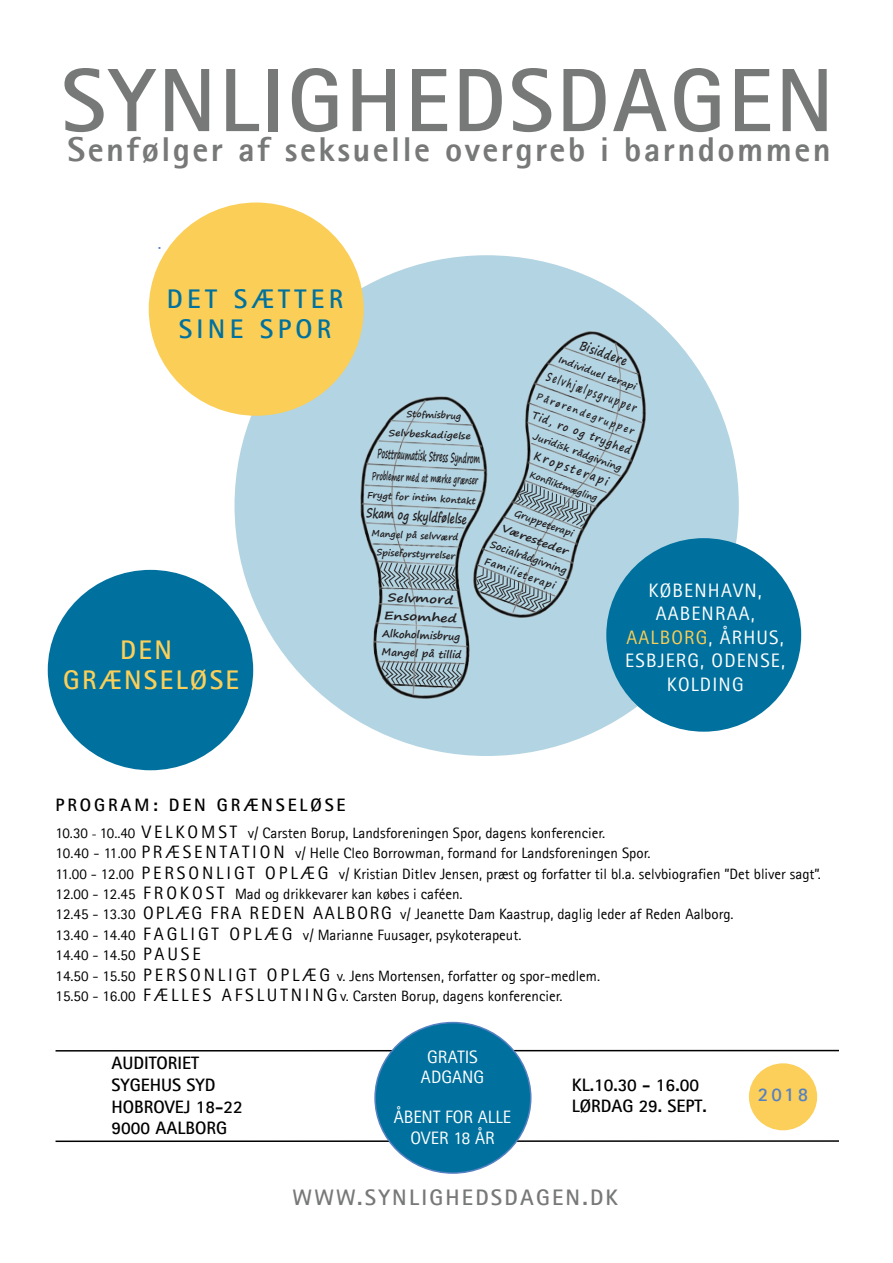
<style>
.page{position:relative;width:893px;height:1263px;background:#fff}
.page>*{position:absolute;margin:0;border:0;box-sizing:border-box;transform-origin:0 0}
.t1{font:700 90px "Agfa Rotis Sans Serif";letter-spacing:.03em;color:#777878}
.t2{font:800 34.5px "Agfa Rotis Sans Serif";letter-spacing:.07em;color:#777878}
.t3{font:700 27px/30px "Agfa Rotis Sans Serif";letter-spacing:.16em;color:#00719e;text-align:center}
.t4{font:700 27px/30px "Agfa Rotis Sans Serif";letter-spacing:.09em;color:#fbcf59;text-align:center}
.t5{font:700 22.5px "Agfa Rotis Sans Serif";letter-spacing:.1em;color:#777878}
.t6{font:19.5px/23.4px "Agfa Rotis Sans Serif";letter-spacing:.06em;color:#fff;text-align:center}
.t7{font:700 19.5px "Agfa Rotis Sans Serif";color:#5580c1}
.t8{font:700 18px/21.6px "Agfa Rotis Sans Serif";color:#000}
.t9{font:18px/20.2px "Agfa Rotis Sans Serif";letter-spacing:.005em;color:#fff;text-align:center}
.t10{font:700 18px "Agfa Rotis Sans Serif";letter-spacing:.16em;color:#000}
.t11{font:15px/20.4px "Agfa Rotis Sans Serif";color:#000}
.t12{font:700 13.35px "Segoe Print";color:#231f20;scale:.48 1}
.t13{font:700 13.05px "Segoe Print";color:#231f20;scale:.75 1}
.t14{font:700 12.6px "Segoe Print";color:#231f20;scale:.78 1}
.t15{font:700 12.15px "Segoe Print";color:#231f20;scale:.63 1}
.t16{font:12px "Raleway";color:#5580c1}
.t17{font:700 11.85px "Segoe Print";color:#231f20;scale:.84 1}
.t18{font:700 11.4px "Segoe Print";color:#231f20;scale:.54 1}
.t19{font:700 11.1px "Segoe Print";color:#231f20;scale:1.26 1}
.t20{font:700 11.1px "Segoe Print";color:#231f20;scale:1.28 1}
.t21{font:700 10.95px "Segoe Print";color:#231f20;scale:.87 1}
.t22{font:700 10.05px "Segoe Print";color:#231f20}
.t23{font:700 10.05px "Segoe Print";color:#231f20;scale:1.23 1}
.t24{font:700 9.9px "Segoe Print";color:#231f20}
.t25{font:700 9.6px "Segoe Print";color:#231f20;scale:.88 1}
.t26{font:700 9.3px "Segoe Print";color:#231f20}
.t27{font:700 9.15px "Segoe Print";color:#231f20;scale:1.07 1}
.t28{font:700 8.85px "Segoe Print";color:#231f20}
.t29{font:700 8.85px "Segoe Print";color:#231f20;scale:1.16 1}
.t30{font:700 8.7px "Segoe Print";color:#231f20;scale:1.14 1}
.t31{font:700 8.7px "Segoe Print";color:#231f20}
.s1{color:#face57}
.s2{font-size:12px}
.s3{font-size:18px}
</style>
<div class="page">
<div style="left:235px;top:255px;width:504px;height:501px;background:#b3d4e2;border-radius:50%"></div>
<div style="left:48px;top:570px;width:205px;height:200px;background:#00719e;border-radius:50%"></div>
<hr style="left:56px;top:1050px;width:783px;height:1px;background:#000">
<hr style="left:56px;top:1140px;width:783px;height:2px;background:#000">
<div style="left:375px;top:1022px;width:156px;height:151px;background:#00719e;border-radius:50%"></div>
<div style="left:750px;top:1064px;width:66px;height:65px;background:#fbcf59;border-radius:50%"></div>
<div style="left:749px;top:1063px;width:68px;height:67px;border:2px solid #fbcf59;border-radius:50%"></div>
<div style="left:606px;top:538px;width:195px;height:194px;background:#00719e;border-radius:50%"></div>
<div style="left:149px;top:202px;width:215px;height:214px;background:#face57;border-radius:50%"></div>
<img style="left:531px;top:317px;width:141px;height:73px">
<img style="left:525px;top:390px;width:121px;height:21px">
<img style="left:525px;top:411px;width:121px;height:29px">
<img style="left:525px;top:430px;width:116px;height:40px">
<img style="left:525px;top:448px;width:104px;height:40px">
<img style="left:523px;top:562px;width:51px;height:56px">
<img style="left:523px;top:470px;width:93px;height:92px">
<img style="left:318px;top:361px;width:205px;height:371px">
<img style="left:349px;top:367px;width:112px;height:360px">
<img style="left:347px;top:408px;width:167px;height:23px">
<img style="left:335px;top:431px;width:182px;height:72px">
<img style="left:333px;top:453px;width:182px;height:71px">
<img style="left:359px;top:388px;width:145px;height:70px">
<img style="left:331px;top:471px;width:177px;height:72px">
<img style="left:334px;top:490px;width:163px;height:71px">
<img style="left:340px;top:510px;width:151px;height:71px">
<img style="left:346px;top:529px;width:141px;height:62px">
<img style="left:341px;top:609px;width:158px;height:70px">
<img style="left:347px;top:627px;width:150px;height:72px">
<img style="left:348px;top:554px;width:142px;height:71px">
<h1 class="t1" style="left:61px;top:44px;width:774px">SYNLIGHEDSDAGEN</h1>
<h2 class="t2" style="left:68px;top:127px;width:765px">Senfølger af seksuelle overgreb i barndommen</h2>
<p class="t16" style="left:158px;top:241px;width:6px">•</p>
<h3 class="t3" style="left:167px;top:283px;width:178px">DET SÆTTER<br>SINE SPOR</h3>
<h3 class="t4" style="left:63px;top:635px;width:177px">DEN<br>GRÆNSELØSE</h3>
<p class="t14" style="left:584px;top:334px;width:65px;rotate:20deg">Bisiddere</p>
<p class="t30" style="left:562px;top:352px;width:74px;rotate:20deg">Individuel terapi</p>
<p class="t15" style="left:551px;top:365px;width:152px;rotate:20deg">Selvhjælpsgrupper</p>
<p class="t25" style="left:540px;top:388px;width:119px;rotate:20deg">Pårørendegrupper</p>
<p class="t28" style="left:407px;top:405px;width:56px;rotate:3deg">Stofmisbrug</p>
<p class="t21" style="left:536px;top:405px;width:122px;rotate:20deg">Tid, ro og tryghed</p>
<p class="t29" style="left:389px;top:424px;width:72px;rotate:3deg">Selvbeskadigelse</p>
<p class="t12" style="left:378px;top:441px;width:216px;rotate:3deg">Posttraumatisk Stress Syndrom</p>
<p class="t27" style="left:536px;top:428px;width:89px;rotate:20deg">Juridisk rådgivning</p>
<p class="t17" style="left:538px;top:445px;width:95px;rotate:20deg">Kropsterapi</p>
<p class="t18" style="left:372px;top:466px;width:198px;rotate:2deg">Problemer med at mærke grænser</p>
<p class="t31" style="left:533px;top:466px;width:73px;rotate:20deg">Konfliktmægling</p>
<p class="t26" style="left:518px;top:505px;width:64px;rotate:20deg">Gruppeterapi</p>
<p class="t28" style="left:368px;top:487px;width:110px;rotate:3deg">Frygt for intim kontakt</p>
<p class="t13" style="left:367px;top:501px;width:136px;rotate:4deg">Skam og skyldfølelse</p>
<p class="t23" style="left:505px;top:519px;width:59px;rotate:20deg">Væresteder</p>
<p class="t28" style="left:372px;top:525px;width:89px;rotate:3deg">Mangel på selvværd</p>
<p class="t24" style="left:494px;top:535px;width:82px;rotate:20deg">Socialrådgivning</p>
<p class="t28" style="left:377px;top:544px;width:80px;rotate:3deg">Spiseforstyrrelser</p>
<p class="t24" style="left:488px;top:552px;width:76px;rotate:20deg">Familieterapi</p>
<h3 class="t6" style="left:625px;top:579px;width:161px">KØBENHAVN,<br>AABENRAA,<br><span class="s1">AALBORG</span>, ÅRHUS,<br>ESBJERG, ODENSE,<br>KOLDING</h3>
<p class="t19" style="left:388px;top:587px;width:54px;rotate:3deg">Selvmord</p>
<p class="t20" style="left:385px;top:605px;width:59px;rotate:3deg">Ensomhed</p>
<p class="t22" style="left:383px;top:624px;width:80px;rotate:3deg">Alkoholmisbrug</p>
<p class="t22" style="left:382px;top:642px;width:82px;rotate:3deg">Mangel på tillid</p>
<p class="t10" style="left:56px;top:793px;width:291px">PROGRAM: DEN GRÆNSELØSE</p>
<p class="t11" style="left:56px;top:822px;width:767px">10.30 <span class="s2">-</span> 10..40 <span class="s3">V E L K O M S T</span> v/ Carsten Borup, Landsforeningen Spor, dagens konferencier.<br>10.40 - 11.00 <span class="s3">P R Æ S E N TAT I O N</span> v/ Helle Cleo Borrowman, formand for Landsforeningen Spor.<br>11.00 - 12.00 <span class="s3">P E R S O N L I G T O P L Æ G</span> v/ Kristian Ditlev Jensen, præst og forfatter til bl.a. selvbiografien ”Det bliver sagt”.<br>12.00 - 12.45 <span class="s3">F R O K O S T</span> Mad og drikkevarer kan købes i caféen.<br>12.45 - 13.30 <span class="s3">OPLÆG FRA REDEN AALBORG</span> v/ Jeanette Dam Kaastrup, daglig leder af Reden Aalborg.<br>13.40 - 14.40 <span class="s3">F A G L I G T O P L Æ G</span> v/ Marianne Fuusager, psykoterapeut.<br>14.40 - 14.50 <span class="s3">PA U S E<br></span>14.50 - 15.50 <span class="s3">P E R S O N L I G T O P L Æ G</span> v. Jens Mortensen, forfatter og spor-medlem.<br>15.50 - 16.00 <span class="s3">F Æ L L E S A F S L U T N I N G</span> v. Carsten Borup, dagens konferencier.</p>
<p class="t8" style="left:112px;top:1052px;width:133px">AUDITORIET<br>SYGEHUS SYD<br>HOBROVEJ 18-22<br>9000 AALBORG</p>
<p class="t9" style="left:421px;top:1046px;width:65px">GRATIS<br>ADGANG</p>
<p class="t9" style="left:394px;top:1107px;width:119px">ÅBENT FOR ALLE<br>OVER 18 ÅR</p>
<p class="t8" style="left:572px;top:1073px;width:136px">KL.10.30 - 16.00<br>LØRDAG 29. SEPT.</p>
<h3 class="t5" style="left:293px;top:1183px;width:327px">WWW.SYNLIGHEDSDAGEN.DK</h3>
<h3 class="t7" style="left:758px;top:1082px;width:52px">2018</h3>
</div>
